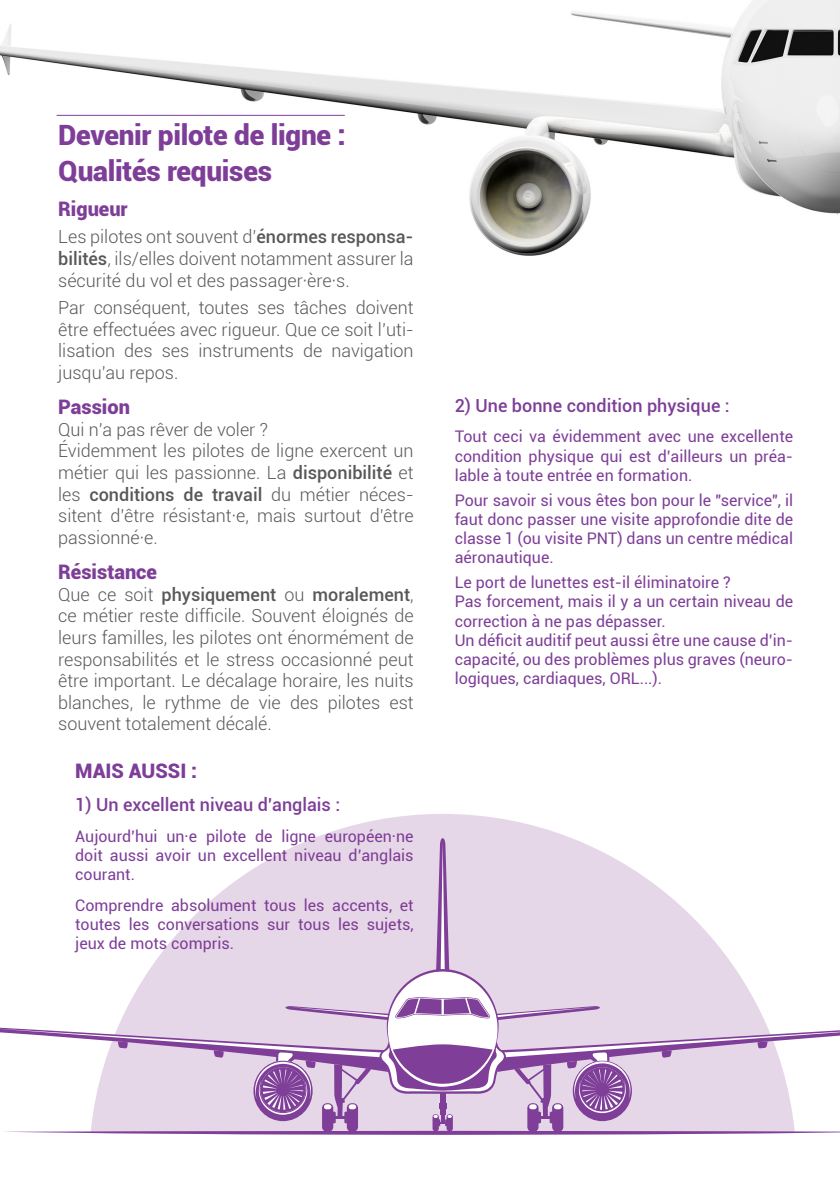
<style>
.page{position:relative;width:840px;height:1191px;background:#fff}
.page>*{position:absolute;margin:0;border:0;box-sizing:border-box;transform-origin:0 0}
.t1{font:900 28px "Roboto";letter-spacing:-.01em;color:#7e3e98}
.t2{font:900 20px "Roboto";color:#7e3e98}
.t3{font:300 18px/21.6px "Roboto";color:#57585a;text-align:justify}
.t4{font:500 18px "Roboto";color:#7e3e98}
.t5{font:16px/19.2px "Roboto";color:#7e3e98;text-align:justify}
.s1{font-weight:500}
</style>
<div class="page">
<img style="left:0;top:0;width:839px;height:256px">
<hr style="left:57px;top:115px;width:287px;height:1px;background:#7e3e98">
<svg style="left:315px;top:814px;width:256px;height:24px;fill:#e6d7e8"></svg>
<svg style="left:0;top:838px;width:839px;height:296px"></svg>
<div style="left:595px;top:1083px;width:13px;height:13px;background:#7f3f98;border-radius:50%"></div>
<p class="t1" style="left:58px;top:116px;width:289px">Devenir pilote de ligne :</p>
<p class="t1" style="left:58px;top:151px;width:215px">Qualités requises</p>
<p class="t2" style="left:58px;top:195px;width:71px">Rigueur</p>
<p class="t3" style="left:58px;top:226px;width:357px">Les pilotes ont souvent d’<span class="s1">énormes responsa&shy;bilités</span>, ils/elles doivent notamment assurer la sécurité du vol et des passager·ère·s.</p>
<p class="t3" style="left:58px;top:296px;width:357px">Par conséquent, toutes ses tâches doivent être effectuées avec rigueur. Que ce soit l’uti&shy;lisation des ses instruments de navigation jusqu’au repos.</p>
<p class="t2" style="left:58px;top:393px;width:73px">Passion</p>
<p class="t3" style="left:58px;top:418px;width:211px">Qui n’a pas rêver de voler ?</p>
<p class="t3" style="left:58px;top:439px;width:357px">Évidemment les pilotes de ligne exercent un métier qui les passionne. La <span class="s1">disponibilité</span> et les <span class="s1">conditions de travail</span> du métier néces&shy;sitent d’être résistant·e, mais surtout d’être passionné·e.</p>
<p class="t2" style="left:58px;top:558px;width:100px">Résistance</p>
<p class="t3" style="left:58px;top:583px;width:357px">Que ce soit <span class="s1">physiquement</span> ou <span class="s1">moralement</span>, ce métier reste difficile. Souvent éloignés de leurs familles, les pilotes ont énormément de responsabilités et le stress occasionné peut être important. Le décalage horaire, les nuits blanches, le rythme de vie des pilotes est souvent totalement décalé.</p>
<p class="t2" style="left:75px;top:757px;width:123px">MAIS AUSSI :</p>
<p class="t4" style="left:75px;top:792px;width:266px">1) Un excellent niveau d’anglais :</p>
<p class="t5" style="left:75px;top:826px;width:340px">Aujourd’hui un·e pilote de ligne européen·ne doit aussi avoir un excellent niveau d’anglais courant.</p>
<p class="t5" style="left:75px;top:895px;width:340px">Comprendre absolument tous les accents, et toutes les conversations sur tous les sujets, jeux de mots compris.</p>
<p class="t4" style="left:454px;top:393px;width:276px">2) Une bonne condition physique :</p>
<p class="t5" style="left:454px;top:426px;width:340px">Tout ceci va évidemment avec une excellente condition physique qui est d’ailleurs un préa&shy;lable à toute entrée en formation.</p>
<p class="t5" style="left:454px;top:490px;width:340px">Pour savoir si vous êtes bon pour le "service", il faut donc passer une visite approfondie dite de classe 1 (ou visite PNT) dans un centre médical aéronautique.</p>
<p class="t5" style="left:454px;top:572px;width:277px">Le port de lunettes est-il éliminatoire ?</p>
<p class="t5" style="left:454px;top:591px;width:340px">Pas forcement, mais il y a un certain niveau de correction à ne pas dépasser.</p>
<p class="t5" style="left:454px;top:630px;width:340px">Un déficit auditif peut aussi être une cause d’in&shy;capacité, ou des problèmes plus graves (neuro&shy;logiques, cardiaques, ORL...).</p>
</div>
